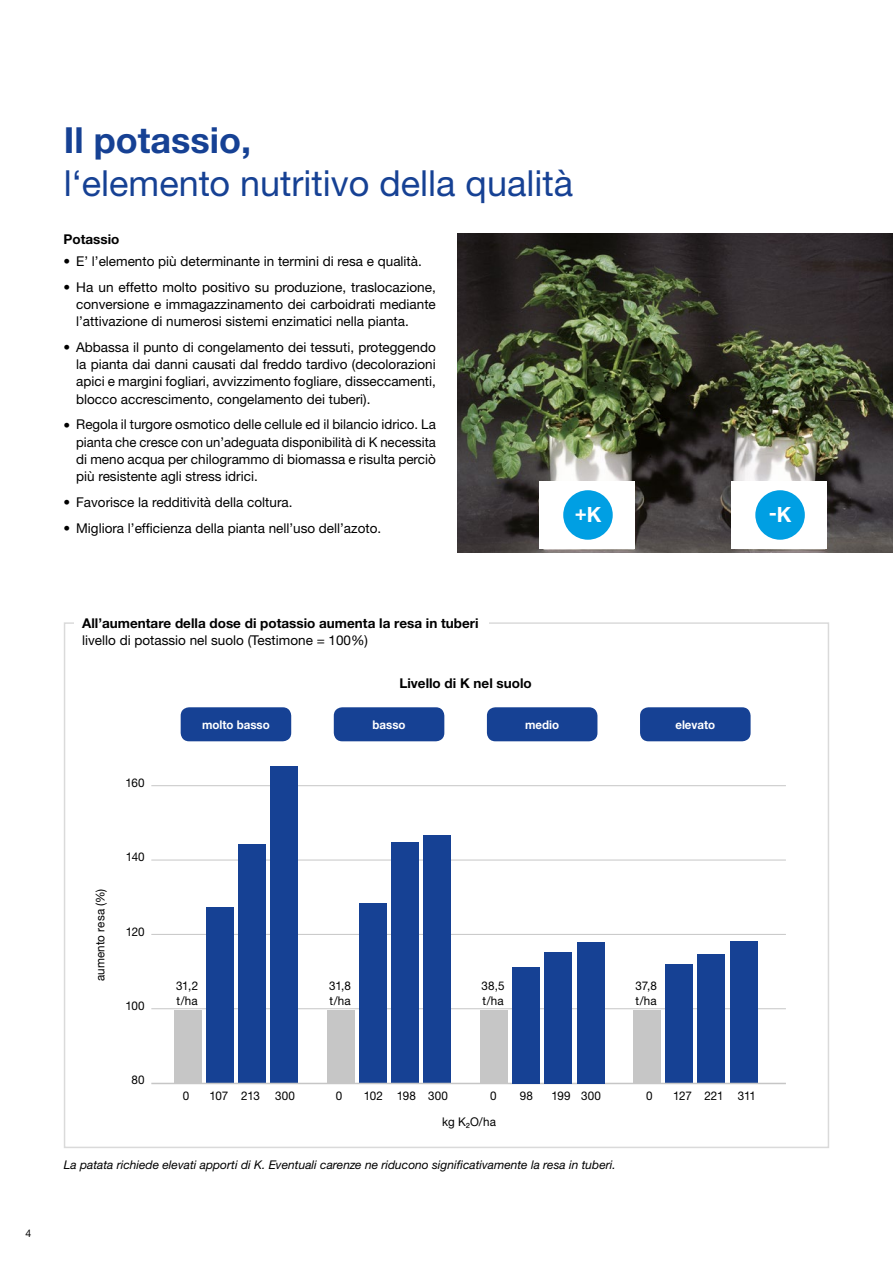
<style>
.page{position:relative;width:893px;height:1263px;background:#fff}
.page>*{position:absolute;margin:0;border:0;box-sizing:border-box;transform-origin:0 0}
.t1{font:36px "Helvetica Neue LTW1 G";color:#164194}
.t2{font:700 36px "Helvetica Neue LTW1 G";color:#164194}
.t3{font:700 21px "Helvetica Neue LTW1 G";color:#fff;scale:.96 1}
.t4{font:13.5px/17.2px "Helvetica Neue";color:#000;text-align:justify}
.t5{font:700 13.5px "Helvetica Neue LTW1 G";color:#000}
.t6{font:13.5px "Helvetica Neue LTW1 G";color:#000}
.t7{font:700 13.5px "Helvetica Neue";color:#000}
.t8{font:12px/14.4px "Helvetica Neue LTW1 G";letter-spacing:.01em;color:#000}
.t9{font:italic 12px "Helvetica Neue LTW1 G";color:#000}
.t10{font:700 12px "Helvetica Neue LTW1 G";color:#fff;scale:.96 1}
.t11{font:12px "Helvetica Neue LTW1 G";letter-spacing:-.02em;color:#000}
.t12{font:10.5px "Helvetica Neue LTW1 G";color:#000}
</style>
<div class="page">
<hr style="left:151px;top:1008px;width:635px;height:1px;background:#c6c6c6">
<hr style="left:151px;top:785px;width:635px;height:1px;background:#c6c6c6">
<hr style="left:151px;top:860px;width:635px;height:1px;background:#c6c6c6">
<hr style="left:151px;top:934px;width:635px;height:1px;background:#c6c6c6">
<div style="left:327px;top:1009px;width:27px;height:74px;background:#c6c6c6"></div>
<div style="left:424px;top:835px;width:27px;height:248px;background:#164194"></div>
<div style="left:391px;top:842px;width:28px;height:241px;background:#164194"></div>
<div style="left:359px;top:903px;width:28px;height:180px;background:#164194"></div>
<div style="left:633px;top:1009px;width:28px;height:74px;background:#c6c6c6"></div>
<div style="left:730px;top:941px;width:27px;height:142px;background:#164194"></div>
<div style="left:698px;top:954px;width:27px;height:129px;background:#164194"></div>
<div style="left:665px;top:964px;width:28px;height:119px;background:#164194"></div>
<div style="left:174px;top:1009px;width:27px;height:74px;background:#c6c6c6"></div>
<div style="left:271px;top:766px;width:27px;height:317px;background:#164194"></div>
<div style="left:238px;top:844px;width:28px;height:239px;background:#164194"></div>
<div style="left:206px;top:907px;width:28px;height:176px;background:#164194"></div>
<hr style="left:151px;top:1083px;width:635px;height:1px;background:#c6c6c6">
<div style="left:480px;top:1009px;width:27px;height:74px;background:#c6c6c6"></div>
<div style="left:577px;top:942px;width:27px;height:141px;background:#164194"></div>
<div style="left:545px;top:952px;width:27px;height:131px;background:#164194"></div>
<div style="left:512px;top:967px;width:28px;height:116px;background:#164194"></div>
<div style="left:181px;top:707px;width:110px;height:34px;background:#164194;border-radius:9px"></div>
<div style="left:334px;top:707px;width:110px;height:34px;background:#164194;border-radius:9px"></div>
<div style="left:640px;top:707px;width:111px;height:34px;background:#164194;border-radius:9px"></div>
<div style="left:487px;top:707px;width:110px;height:34px;background:#164194;border-radius:9px"></div>
<img style="left:457px;top:234px;width:436px;height:319px">
<div style="left:540px;top:481px;width:95px;height:68px;background:#fff"></div>
<div style="left:562px;top:489px;width:52px;height:52px;background:#009fe3;border-radius:50%"></div>
<div style="left:561px;top:488px;width:54px;height:54px;border:2px solid #fff;border-radius:50%"></div>
<div style="left:731px;top:481px;width:95px;height:68px;background:#fff"></div>
<div style="left:754px;top:489px;width:52px;height:52px;background:#009fe3;border-radius:50%"></div>
<div style="left:753px;top:488px;width:54px;height:54px;border:2px solid #fff;border-radius:50%"></div>
<p class="t12" style="left:26px;top:1227px;width:7px">4</p>
<h1 class="t2" style="left:64px;top:118px;width:189px">Il potassio,</h1>
<h1 class="t1" style="left:64px;top:161px;width:511px">l‘elemento nutritivo della qualità</h1>
<p class="t7" style="left:63px;top:231px;width:57px">Potassio</p>
<p class="t4" style="left:63px;top:252px;width:360px">• E’ l’elemento più determinante in termini di resa e qualità.</p>
<p class="t4" style="left:76px;top:278px;width:361px;text-indent:-13px">• Ha un effetto molto positivo su produzione, traslocazione, conversione e immagazzinamento dei carboidrati mediante l’attivazione di numerosi sistemi enzimatici nella pianta.</p>
<p class="t4" style="left:76px;top:338px;width:361px;text-indent:-13px">• Abbassa il punto di congelamento dei tessuti, proteggendo la pianta dai danni causati dal freddo tardivo (decolorazioni apici e margini fogliari, avvizzimento fogliare, disseccamenti, blocco accrescimento, congelamento dei tuberi).</p>
<p class="t4" style="left:76px;top:416px;width:361px;text-indent:-13px">• Regola il turgore osmotico delle cellule ed il bilancio idrico. La pianta che cresce con un’adeguata disponibilità di K necessita di meno acqua per chilogrammo di biomassa e risulta perciò più resistente agli stress idrici.</p>
<p class="t4" style="left:63px;top:493px;width:231px">• Favorisce la redditività della coltura.</p>
<p class="t4" style="left:63px;top:519px;width:319px">• Migliora l’efficienza della pianta nell’uso dell’azoto.</p>
<p class="t5" style="left:82px;top:614px;width:398px">All’aumentare della dose di potassio aumenta la resa in tuberi</p>
<p class="t6" style="left:82px;top:632px;width:287px">livello di potassio nel suolo (Testimone = 100%)</p>
<p class="t5" style="left:399px;top:675px;width:134px">Livello di K nel suolo</p>
<h2 class="t3" style="left:575px;top:500px;width:29px">+K</h2>
<h2 class="t3" style="left:769px;top:500px;width:25px">-K</h2>
<p class="t8" style="left:126px;top:775px;width:21px">160</p>
<p class="t8" style="left:93px;top:981px;width:94px;rotate:-90deg">aumento resa (%)</p>
<p class="t8" style="left:126px;top:850px;width:20px">140</p>
<p class="t8" style="left:126px;top:924px;width:20px">120</p>
<p class="t8" style="left:125px;top:998px;width:21px">100</p>
<p class="t8" style="left:132px;top:1073px;width:15px">80</p>
<p class="t10" style="left:202px;top:717px;width:72px">molto basso</p>
<p class="t10" style="left:373px;top:717px;width:36px">basso</p>
<p class="t10" style="left:525px;top:717px;width:37px">medio</p>
<p class="t10" style="left:675px;top:717px;width:43px">elevato</p>
<p class="t8" style="left:176px;top:979px;width:24px">31,2 t/ha</p>
<p class="t8" style="left:635px;top:979px;width:23px">37,8 t/ha</p>
<p class="t8" style="left:329px;top:979px;width:23px">31,8 t/ha</p>
<p class="t8" style="left:482px;top:979px;width:24px">38,5 t/ha</p>
<p class="t8" style="left:183px;top:1088px;width:8px">0</p>
<p class="t8" style="left:210px;top:1088px;width:52px">107 213</p>
<p class="t8" style="left:275px;top:1088px;width:21px">300</p>
<p class="t8" style="left:336px;top:1088px;width:8px">0</p>
<p class="t8" style="left:364px;top:1088px;width:86px">102 198 300</p>
<p class="t8" style="left:490px;top:1088px;width:8px">0</p>
<p class="t8" style="left:520px;top:1088px;width:15px">98</p>
<p class="t8" style="left:551px;top:1088px;width:51px">199 300</p>
<p class="t8" style="left:646px;top:1088px;width:8px">0</p>
<p class="t11" style="left:673px;top:1088px;width:84px">127 221 311</p>
<p class="t8" style="left:442px;top:1114px;width:55px">kg K₂O/ha</p>
<p class="t9" style="left:64px;top:1157px;width:553px">La patata richiede elevati apporti di K. Eventuali carenze ne riducono significativamente la resa in tuberi.</p>
</div>
